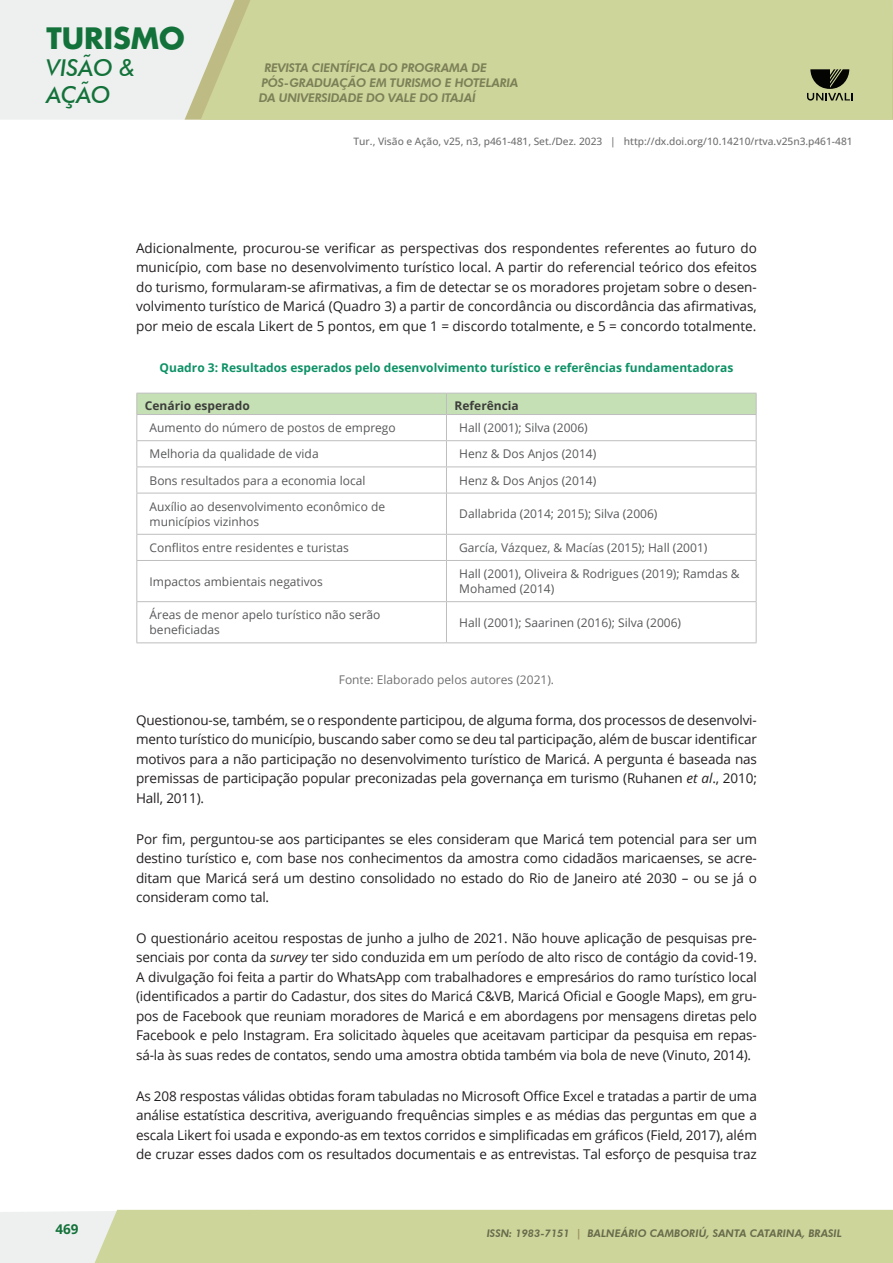
<style>
.page{position:relative;width:893px;height:1263px;background:#fff}
.page>*{position:absolute;margin:0;border:0;box-sizing:border-box;transform-origin:0 0}
.t1{font:700 28.8px "Futura";color:#13723a}
.t2{font:italic 500 23.25px/26.5px "Futura BT";color:#13723a}
.C_Art_-Texto{font:13.5px/19.5px "Open Sans";letter-spacing:-.01em;color:#231f20;text-align:justify}
.t3{font:700 13.5px "Open Sans";color:#13723a}
.C_tab-Art__texto{font:12px/15px "Open Sans";color:#57585a}
.t4{font:italic 800 12px/15px "Futura BT";letter-spacing:-.02em;color:#7d8057}
.C_tab-Art-título_tab{font:700 12px "Open Sans";color:#0d9166}
.C_tab-Art-título_tab-2{font:12px "Open Sans";color:#6f706f}
.B_Tab-resumo_cabeçal{font:700 12px "Open Sans";color:#3d3d3c}
.t5{font:italic 800 10.5px "Futura BT";color:#696b4b}
.t6{font:500 10.2px "Open Sans";color:#6f706f}
.s1{font-style:italic}
.s2{color:#99905e}
</style>
<div class="page">
<div style="left:0;top:0;width:185px;height:120px;background:#eef0f0"></div>
<svg style="left:185px;top:0;width:708px;height:120px;background:#e4e5d9"></svg>
<div style="left:201px;top:0;width:691px;height:120px;background:#cdd59b"></div>
<svg style="left:0;top:1210px;width:893px;height:53px;background:#d0d8a5"></svg>
<svg style="left:807px;top:69px;width:46px;height:32px"></svg>
<hr style="left:136px;top:493px;width:310px;height:1px;background:#bfbebe">
<hr style="left:136px;top:493px;width:1px;height:41px;background:#bfbebe">
<hr style="left:446px;top:493px;width:310px;height:1px;background:#bfbebe">
<hr style="left:446px;top:493px;width:1px;height:41px;background:#bfbebe">
<hr style="left:756px;top:493px;width:1px;height:41px;background:#bfbebe">
<hr style="left:136px;top:534px;width:310px;height:1px;background:#bfbebe">
<svg style="left:136px;top:535px;width:1px;height:25px"></svg>
<hr style="left:446px;top:534px;width:310px;height:1px;background:#bfbebe">
<svg style="left:446px;top:535px;width:1px;height:25px"></svg>
<svg style="left:756px;top:535px;width:1px;height:25px"></svg>
<hr style="left:136px;top:560px;width:310px;height:1px;background:#bfbebe">
<hr style="left:136px;top:561px;width:1px;height:40px;background:#bfbebe">
<hr style="left:446px;top:560px;width:310px;height:1px;background:#bfbebe">
<hr style="left:446px;top:561px;width:1px;height:40px;background:#bfbebe">
<hr style="left:756px;top:561px;width:1px;height:40px;background:#bfbebe">
<hr style="left:136px;top:601px;width:310px;height:1px;background:#bfbebe">
<hr style="left:136px;top:602px;width:1px;height:40px;background:#bfbebe">
<hr style="left:446px;top:601px;width:310px;height:1px;background:#bfbebe">
<hr style="left:446px;top:602px;width:1px;height:40px;background:#bfbebe">
<hr style="left:756px;top:602px;width:1px;height:40px;background:#bfbebe">
<hr style="left:136px;top:642px;width:310px;height:1px;background:#bfbebe">
<hr style="left:446px;top:642px;width:310px;height:1px;background:#bfbebe">
<svg style="left:136px;top:393px;width:621px;height:100px"></svg>
<hr style="left:136px;top:414px;width:310px;height:1px;background:#bfbebe">
<hr style="left:446px;top:414px;width:310px;height:1px;background:#bfbebe">
<h1 class="t1" style="left:46px;top:20px;width:140px">TURISMO</h1>
<h2 class="t2" style="left:46px;top:54px;width:90px">VISÃO &amp;<br>AÇÃO</h2>
<p class="t4" style="left:259px;top:60px;width:261px;text-indent:6px">REVISTA CIENTÍFICA DO PROGRAMA DE<br>PÓS-GRADUAÇÃO EM TURISMO E HOTELARIA<br>DA UNIVERSIDADE DO VALE DO ITAJAÍ</p>
<p class="t6" style="left:354px;top:134px;width:501px">Tur., Visão e Ação, v25, n3, p461-481, Set./Dez. 2023 | http://dx.doi.org/10.14210/rtva.v25n3.p461-481</p>
<p class="C_Art_-Texto" style="left:136px;top:238px;width:622px">Adicionalmente, procurou-se verificar as perspectivas dos respondentes referentes ao futuro do município, com base no desenvolvimento turístico local. A partir do referencial teórico dos efeitos do turismo, formularam-se afirmativas, a fim de detectar se os moradores projetam sobre o desen&shy;volvimento turístico de Maricá (Quadro 3) a partir de concordância ou discordância das afirmativas, por meio de escala Likert de 5 pontos, em que 1 = discordo totalmente, e 5 = concordo totalmente.</p>
<p class="C_tab-Art-título_tab" style="left:160px;top:359px;width:575px">Quadro 3: Resultados esperados pelo desenvolvimento turístico e referências fundamentadoras</p>
<p class="B_Tab-resumo_cabeçal" style="left:145px;top:397px;width:106px">Cenário esperado</p>
<p class="B_Tab-resumo_cabeçal" style="left:455px;top:397px;width:66px">Referência</p>
<p class="C_tab-Art__texto" style="left:150px;top:420px;width:248px">Aumento do número de postos de emprego</p>
<p class="C_tab-Art__texto" style="left:459px;top:420px;width:130px">Hall (2001); Silva (2006)</p>
<p class="C_tab-Art__texto" style="left:150px;top:446px;width:171px">Melhoria da qualidade de vida</p>
<p class="C_tab-Art__texto" style="left:459px;top:446px;width:139px">Henz &amp; Dos Anjos (2014)</p>
<p class="C_tab-Art__texto" style="left:150px;top:472px;width:217px">Bons resultados para a economia local</p>
<p class="C_tab-Art__texto" style="left:459px;top:472px;width:139px">Henz &amp; Dos Anjos (2014)</p>
<p class="C_tab-Art__texto" style="left:150px;top:499px;width:237px">Auxílio ao desenvolvimento econômico de municípios vizinhos</p>
<p class="C_tab-Art__texto" style="left:459px;top:506px;width:200px">Dallabrida (2014; 2015); Silva (2006)</p>
<p class="C_tab-Art__texto" style="left:150px;top:540px;width:201px">Conflitos entre residentes e turistas</p>
<p class="C_tab-Art__texto" style="left:459px;top:540px;width:250px">García, Vázquez, &amp; Macías (2015); Hall (2001)</p>
<p class="C_tab-Art__texto" style="left:150px;top:573px;width:175px">Impactos ambientais negativos</p>
<p class="C_tab-Art__texto" style="left:459px;top:566px;width:282px">Hall (2001), Oliveira &amp; Rodrigues (2019); Ramdas &amp;<br>Mohamed (2014)</p>
<p class="C_tab-Art__texto" style="left:150px;top:607px;width:232px">Áreas de menor apelo turístico não serão beneficiadas</p>
<p class="C_tab-Art__texto" style="left:459px;top:615px;width:223px">Hall (2001); Saarinen (2016); Silva (2006)</p>
<p class="C_tab-Art-título_tab-2" style="left:339px;top:671px;width:217px">Fonte: Elaborado pelos autores (2021).</p>
<p class="C_Art_-Texto" style="left:136px;top:710px;width:622px">Questionou-se, também, se o respondente participou, de alguma forma, dos processos de desenvolvi&shy;mento turístico do município, buscando saber como se deu tal participação, além de buscar identificar motivos para a não participação no desenvolvimento turístico de Maricá. A pergunta é baseada nas premissas de participação popular preconizadas pela governança em turismo (Ruhanen <span class="s1">et al</span>., 2010; Hall, 2011).</p>
<p class="C_Art_-Texto" style="left:136px;top:828px;width:622px">Por fim, perguntou-se aos participantes se eles consideram que Maricá tem potencial para ser um destino turístico e, com base nos conhecimentos da amostra como cidadãos maricaenses, se acre&shy;ditam que Maricá será um destino consolidado no estado do Rio de Janeiro até 2030 – ou se já o consideram como tal.</p>
<p class="C_Art_-Texto" style="left:136px;top:928px;width:622px">O questionário aceitou respostas de junho a julho de 2021. Não houve aplicação de pesquisas pre&shy;senciais por conta da <span class="s1">survey</span> ter sido conduzida em um período de alto risco de contágio da covid-19.<br>A divulgação foi feita a partir do WhatsApp com trabalhadores e empresários do ramo turístico local (identificados a partir do Cadastur, dos sites do Maricá C&amp;VB, Maricá Oficial e Google Maps), em gru&shy;pos de Facebook que reuniam moradores de Maricá e em abordagens por mensagens diretas pelo Facebook e pelo Instagram. Era solicitado àqueles que aceitavam participar da pesquisa em repas&shy;sá-la às suas redes de contatos, sendo uma amostra obtida também via bola de neve (Vinuto, 2014).</p>
<p class="C_Art_-Texto" style="left:136px;top:1085px;width:622px">As 208 respostas válidas obtidas foram tabuladas no Microsoft Office Excel e tratadas a partir de uma análise estatística descritiva, averiguando frequências simples e as médias das perguntas em que a escala Likert foi usada e expondo-as em textos corridos e simplificadas em gráficos (Field, 2017), além de cruzar esses dados com os resultados documentais e as entrevistas. Tal esforço de pesquisa traz</p>
<p class="t3" style="left:56px;top:1219px;width:25px">469</p>
<p class="t5" style="left:487px;top:1227px;width:357px">ISSN: 1983-7151 <span class="s2">|</span> BALNEÁRIO CAMBORIÚ, SANTA CATARINA, BRASIL</p>
</div>
